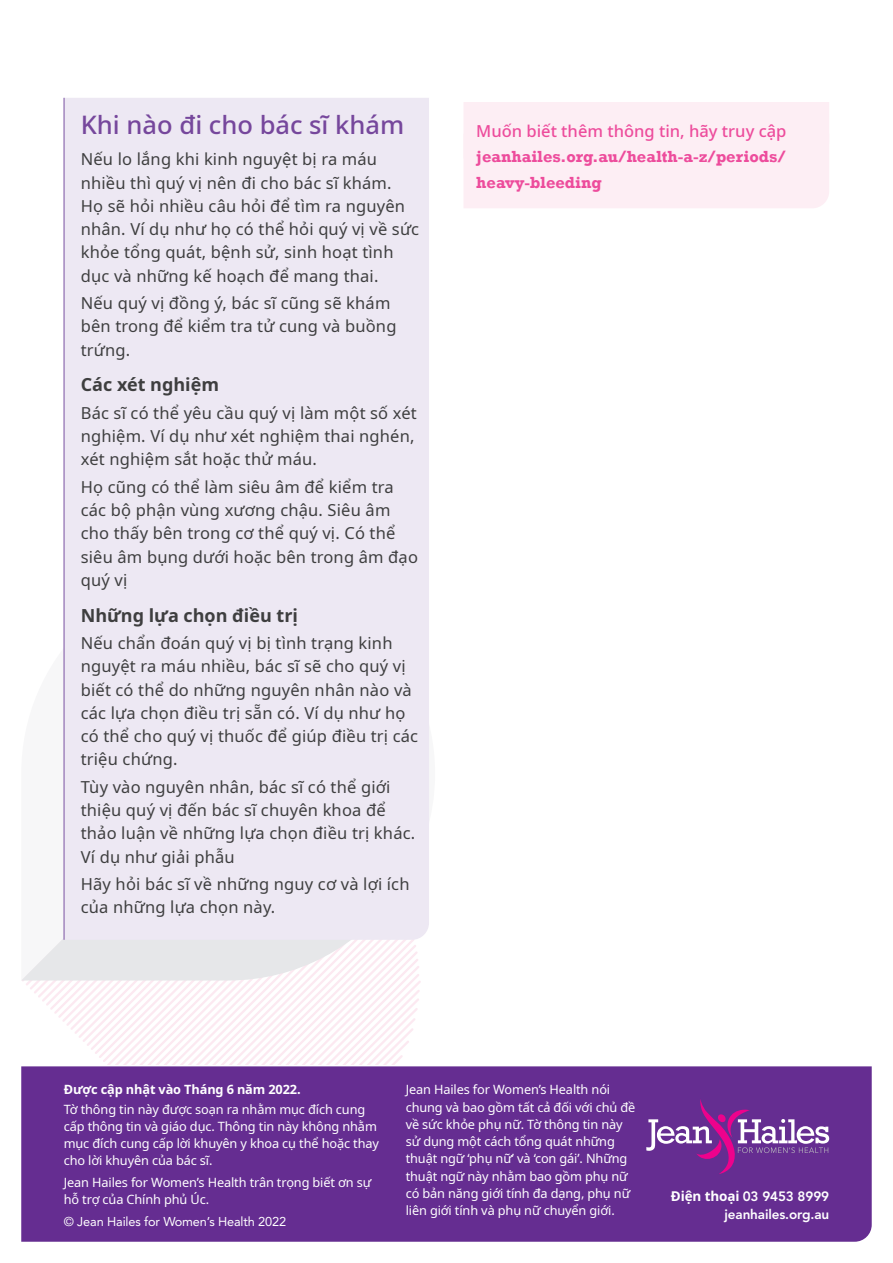
<style>
.page{position:relative;width:893px;height:1263px;background:#fff}
.page>*{position:absolute;margin:0;border:0;box-sizing:border-box;transform-origin:0 0}
.t1{font:500 25.5px "Noto Sans";color:#76479c}
.t2{font:700 18px "Noto Sans";color:#3e3e3f}
.t3{font:16.5px/23.2px "Noto Sans";letter-spacing:.01em;color:#3e3e3f}
.t4{font:700 16.5px/25.5px "Rockwell";color:#ed4c9c}
.t5{font:500 16.5px "Noto Sans";color:#ed4c9c}
.t6{font:800 13.5px/18px "Avenir LT Std";letter-spacing:-.01em;color:#fff;text-align:right}
.t7{font:12.75px/17.2px "Noto Sans";letter-spacing:-.01em;color:#fff}
.t8{font:12.75px "Avenir LT Std";letter-spacing:-.01em;color:#fff}
.t9{font:700 12.75px "Noto Sans";letter-spacing:-.01em;color:#fff}
.s1{font-family:"Noto Sans";font-weight:700}
</style>
<div class="page">
<div style="left:21px;top:1066px;width:851px;height:176px;background:#652d91"></div>
<svg style="left:22px;top:980px;width:399px;height:85px"></svg>
<svg style="left:22px;top:939px;width:374px;height:41px;fill:#e6e7e9"></svg>
<div style="left:65px;top:98px;width:364px;height:842px;background:#ede8f3"></div>
<hr style="left:63px;top:98px;width:2px;height:842px;background:#a286be">
<svg style="left:646px;top:1099px;width:183px;height:75px;background:#7e429d"></svg>
<div style="left:463px;top:102px;width:366px;height:106px;background:#fdeef4"></div>
<h1 class="t1" style="left:81px;top:106px;width:325px">Khi nào đi cho bác sĩ khám</h1>
<p class="t3" style="left:81px;top:148px;width:340px">Nếu lo lắng khi kinh nguyệt bị ra máu nhiều thì quý vị nên đi cho bác sĩ khám.<br>Họ sẽ hỏi nhiều câu hỏi để tìm ra nguyên nhân. Ví dụ như họ có thể hỏi quý vị về sức khỏe tổng quát, bệnh sử, sinh hoạt tình dục và những kế hoạch để mang thai.</p>
<p class="t3" style="left:81px;top:292px;width:317px">Nếu quý vị đồng ý, bác sĩ cũng sẽ khám bên trong để kiểm tra tử cung và buồng trứng.</p>
<p class="t2" style="left:81px;top:372px;width:140px">Các xét nghiệm</p>
<p class="t3" style="left:81px;top:402px;width:338px">Bác sĩ có thể yêu cầu quý vị làm một số xét nghiệm. Ví dụ như xét nghiệm thai nghén, xét nghiệm sắt hoặc thử máu.</p>
<p class="t3" style="left:81px;top:476px;width:339px">Họ cũng có thể làm siêu âm để kiểm tra các bộ phận vùng xương chậu. Siêu âm cho thấy bên trong cơ thể quý vị. Có thể siêu âm bụng dưới hoặc bên trong âm đạo quý vị</p>
<p class="t2" style="left:81px;top:602px;width:219px">Những lựa chọn điều trị</p>
<p class="t3" style="left:81px;top:632px;width:339px">Nếu chẩn đoán quý vị bị tình trạng kinh nguyệt ra máu nhiều, bác sĩ sẽ cho quý vị biết có thể do những nguyên nhân nào và các lựa chọn điều trị sẵn có. Ví dụ như họ có thể cho quý vị thuốc để giúp điều trị các triệu chứng.</p>
<p class="t3" style="left:81px;top:776px;width:336px">Tùy vào nguyên nhân, bác sĩ có thể giới thiệu quý vị đến bác sĩ chuyên khoa để thảo luận về những lựa chọn điều trị khác.<br>Ví dụ như giải phẫu</p>
<p class="t3" style="left:81px;top:873px;width:330px">Hãy hỏi bác sĩ về những nguy cơ và lợi ích của những lựa chọn này.</p>
<p class="t5" style="left:476px;top:119px;width:312px">Muốn biết thêm thông tin, hãy truy cập</p>
<p class="t4" style="left:476px;top:144px;width:311px">jeanhailes.org.au/health-a-z/periods/ heavy-bleeding</p>
<p class="t9" style="left:64px;top:1081px;width:238px">Được cập nhật vào Tháng 6 năm 2022.</p>
<p class="t7" style="left:64px;top:1101px;width:317px">Tờ thông tin này được soạn ra nhằm mục đích cung cấp thông tin và giáo dục. Thông tin này không nhằm mục đích cung cấp lời khuyên y khoa cụ thể hoặc thay cho lời khuyên của bác sĩ.</p>
<p class="t7" style="left:64px;top:1174px;width:309px">Jean Hailes for Women’s Health trân trọng biết ơn sự hỗ trợ của Chính phủ Úc.</p>
<p class="t8" style="left:64px;top:1214px;width:224px">© Jean Hailes for Women’s Health 2022</p>
<p class="t7" style="left:406px;top:1081px;width:231px">Jean Hailes for Women’s Health nói chung và bao gồm tất cả đối với chủ đề về sức khỏe phụ nữ. Tờ thông tin này sử dụng một cách tổng quát những thuật ngữ ‘phụ nữ’ và ‘con gái’. Những thuật ngữ này nhằm bao gồm phụ nữ có bản năng giới tính đa dạng, phụ nữ liên giới tính và phụ nữ chuyển giới.</p>
<p class="t6" style="left:671px;top:1187px;width:160px"><span class="s1">Điện thoại</span> 03 9453 8999 jeanhailes.org.au</p>
</div>
